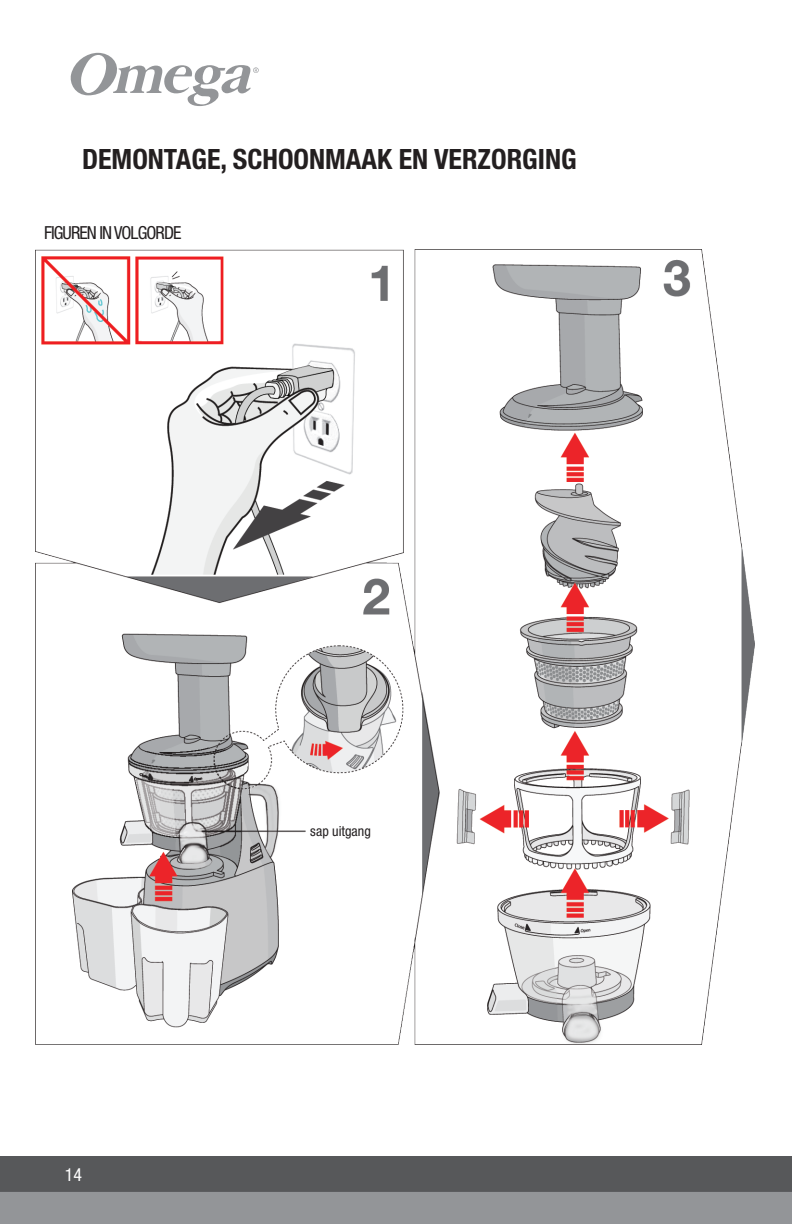
<style>
.page{position:relative;width:792px;height:1224px;background:#fff}
.page>*{position:absolute;margin:0;border:0;box-sizing:border-box;transform-origin:0 0}
.t1{font:700 condensed 28px "Helvetica Neue";color:#231f20}
.t2{font:condensed 18px "Helvetica Neue LT Std";letter-spacing:-.05em;color:#231f20}
.t3{font:condensed 18px "Helvetica Neue LT Std";color:#fff}
.t4{font:condensed 14px "Helvetica Neue LT Std";color:#231f20}
</style>
<div class="page">
<img style="left:36px;top:249px;width:719px;height:796px">
<svg style="left:70px;top:53px;width:189px;height:53px"></svg>
<div style="left:0;top:1156px;width:792px;height:36px;background:#57585a"></div>
<div style="left:0;top:1192px;width:792px;height:32px;background:#939598"></div>
<p class="t1" style="left:82px;top:136px;width:496px">DEMONTAGE, SCHOONMAAK EN VERZORGING</p>
<p class="t2" style="left:44px;top:222px;width:139px">FIGUREN INVOLGORDE</p>
<p class="t3" style="left:65px;top:1164px;width:19px">14</p>
<p class="t4" style="left:310px;top:823px;width:62px">sap uitgang</p>
</div>
